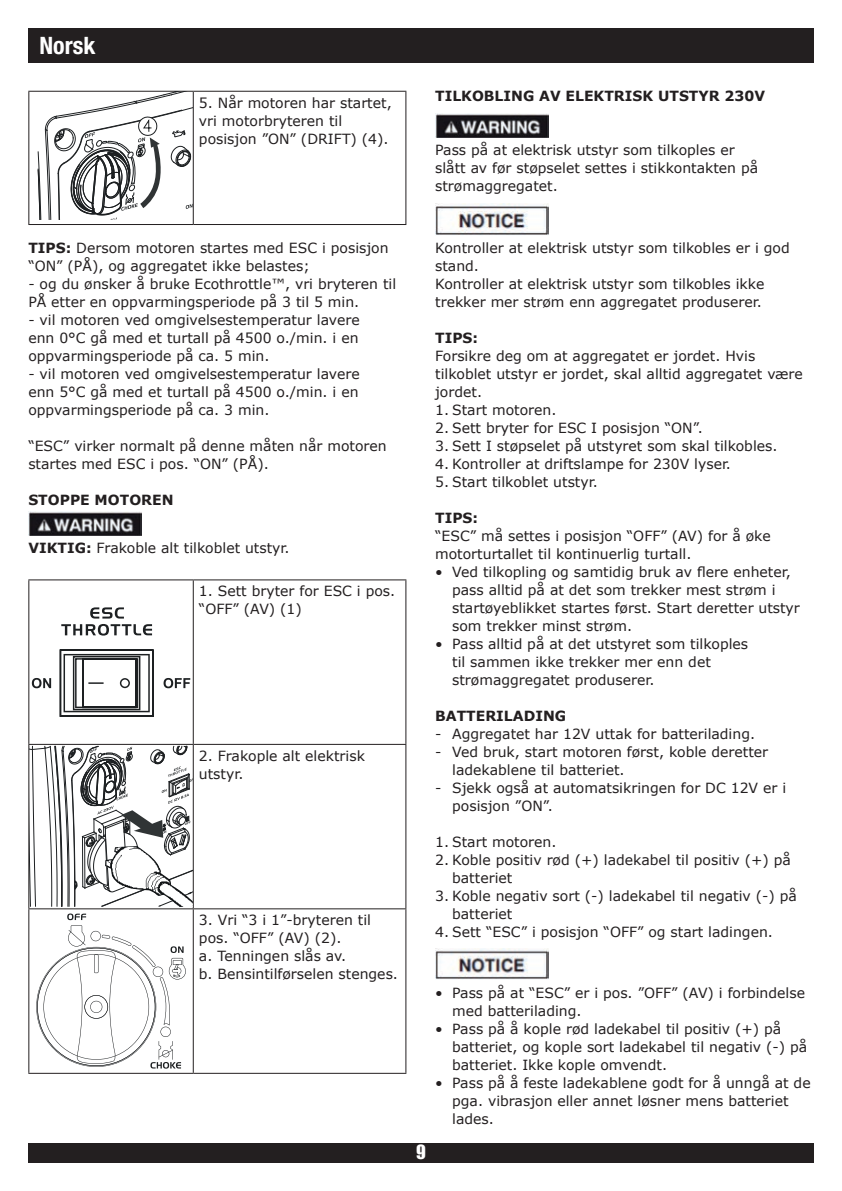
<style>
.page{position:relative;width:842px;height:1191px;background:#fff}
.page>*{position:absolute;margin:0;border:0;box-sizing:border-box;transform-origin:0 0}
.t1{font:700 condensed 24px "Helvetica Neue LT Std";color:#fff}
.t2{font:18px "Impact";color:#fff}
.t3{font:14px/18px "Verdana";color:#231f20}
.t4{font:700 14px "Verdana";color:#231f20}
.s1{font-weight:700}
</style>
<div class="page">
<div style="left:28px;top:1142px;width:785px;height:20px;background:#231f20"></div>
<div style="left:28px;top:28px;width:786px;height:34px;background:#231f20"></div>
<hr style="left:28px;top:91px;width:165px;height:1px;background:#231f20">
<hr style="left:28px;top:92px;width:1px;height:132px;background:#231f20">
<hr style="left:193px;top:91px;width:213px;height:1px;background:#231f20">
<hr style="left:193px;top:92px;width:1px;height:132px;background:#231f20">
<hr style="left:405px;top:92px;width:1px;height:132px;background:#231f20">
<hr style="left:28px;top:224px;width:165px;height:1px;background:#231f20">
<hr style="left:193px;top:224px;width:213px;height:1px;background:#231f20">
<svg style="left:38px;top:92px;width:155px;height:128px"></svg>
<img style="left:28px;top:511px;width:114px;height:24px">
<hr style="left:28px;top:579px;width:165px;height:1px;background:#231f20">
<hr style="left:28px;top:580px;width:1px;height:164px;background:#231f20">
<hr style="left:193px;top:579px;width:213px;height:1px;background:#231f20">
<hr style="left:193px;top:580px;width:1px;height:164px;background:#231f20">
<hr style="left:405px;top:580px;width:1px;height:164px;background:#231f20">
<hr style="left:28px;top:744px;width:165px;height:1px;background:#231f20">
<hr style="left:28px;top:745px;width:1px;height:163px;background:#231f20">
<hr style="left:193px;top:744px;width:213px;height:1px;background:#231f20">
<hr style="left:193px;top:745px;width:1px;height:163px;background:#231f20">
<hr style="left:405px;top:745px;width:1px;height:163px;background:#231f20">
<hr style="left:28px;top:908px;width:165px;height:1px;background:#231f20">
<hr style="left:28px;top:909px;width:1px;height:163px;background:#231f20">
<hr style="left:193px;top:908px;width:213px;height:1px;background:#231f20">
<hr style="left:193px;top:909px;width:1px;height:163px;background:#231f20">
<hr style="left:405px;top:909px;width:1px;height:163px;background:#231f20">
<hr style="left:28px;top:1072px;width:165px;height:1px;background:#231f20">
<hr style="left:193px;top:1072px;width:213px;height:1px;background:#231f20">
<svg style="left:60px;top:649px;width:94px;height:68px"></svg>
<svg style="left:61px;top:607px;width:91px;height:28px"></svg>
<svg style="left:32px;top:678px;width:19px;height:10px"></svg>
<svg style="left:164px;top:678px;width:26px;height:10px"></svg>
<svg style="left:29px;top:746px;width:164px;height:161px"></svg>
<img style="left:105px;top:846px;width:88px;height:61px">
<svg style="left:36px;top:913px;width:150px;height:155px"></svg>
<img style="left:435px;top:113px;width:114px;height:25px">
<img style="left:435px;top:204px;width:113px;height:31px">
<img style="left:435px;top:948px;width:113px;height:31px">
<h1 class="t1" style="left:40px;top:31px;width:57px">Norsk</h1>
<p class="t3" style="left:199px;top:94px;width:194px">5. Når motoren har startet, vri motorbryteren til posisjon ”ON” (DRIFT) (4).</p>
<p class="t3" style="left:28px;top:239px;width:362px"><span class="s1">TIPS:</span> Dersom motoren startes med ESC i posisjon “ON” (PÅ), og aggregatet ikke belastes;</p>
<p class="t3" style="left:28px;top:275px;width:369px">- og du ønsker å bruke Ecothrottle™, vri bryteren til<br>PÅ etter en oppvarmingsperiode på 3 til 5 min.</p>
<p class="t3" style="left:28px;top:311px;width:333px;text-align:justify">- vil motoren ved omgivelsestemperatur lavere enn 0°C gå med et turtall på 4500 o./min. i en oppvarmingsperiode på ca. 5 min.</p>
<p class="t3" style="left:28px;top:365px;width:333px;text-align:justify">- vil motoren ved omgivelsestemperatur lavere enn 5°C gå med et turtall på 4500 o./min. i en oppvarmingsperiode på ca. 3 min.</p>
<p class="t3" style="left:28px;top:437px;width:360px">“ESC” virker normalt på denne måten når motoren startes med ESC i pos. “ON” (PÅ).</p>
<p class="t4" style="left:28px;top:491px;width:147px">STOPPE MOTOREN</p>
<p class="t3" style="left:28px;top:539px;width:263px"><span class="s1">VIKTIG:</span> Frakoble alt tilkoblet utstyr.</p>
<p class="t3" style="left:199px;top:582px;width:198px">1. Sett bryter for ESC i pos. “OFF” (AV) (1)</p>
<p class="t3" style="left:199px;top:747px;width:167px">2. Frakople alt elektrisk utstyr.</p>
<p class="t3" style="left:199px;top:911px;width:201px">3. Vri “3 i 1”-bryteren til pos. “OFF” (AV) (2).<br>a. Tenningen slås av.<br>b. Bensintilførselen stenges.</p>
<p class="t4" style="left:435px;top:87px;width:331px">TILKOBLING AV ELEKTRISK UTSTYR 230V</p>
<p class="t3" style="left:435px;top:141px;width:325px">Pass på at elektrisk utstyr som tilkoples er slått av før støpselet settes i stikkontakten på strømaggregatet.</p>
<p class="t3" style="left:435px;top:239px;width:356px">Kontroller at elektrisk utstyr som tilkobles er i god stand.<br>Kontroller at elektrisk utstyr som tilkobles ikke trekker mer strøm enn aggregatet produserer.</p>
<p class="t4" style="left:435px;top:329px;width:45px">TIPS:</p>
<p class="t3" style="left:435px;top:347px;width:369px">Forsikre deg om at aggregatet er jordet. Hvis tilkoblet utstyr er jordet, skal alltid aggregatet være jordet.</p>
<p class="t3" style="left:435px;top:401px;width:123px">1. Start motoren.</p>
<p class="t3" style="left:435px;top:419px;width:269px">2. Sett bryter for ESC I posisjon “ON”.</p>
<p class="t3" style="left:435px;top:437px;width:344px">3. Sett I støpselet på utstyret som skal tilkobles.</p>
<p class="t3" style="left:435px;top:455px;width:297px">4. Kontroller at driftslampe for 230V lyser.</p>
<p class="t3" style="left:435px;top:473px;width:164px">5. Start tilkoblet utstyr.</p>
<p class="t4" style="left:435px;top:509px;width:45px">TIPS:</p>
<p class="t3" style="left:435px;top:527px;width:337px">“ESC” må settes i posisjon “OFF” (AV) for å øke motorturtallet til kontinuerlig turtall.</p>
<p class="t3" style="left:452px;top:563px;width:349px;text-indent:-17px">• Ved tilkopling og samtidig bruk av flere enheter, pass alltid på at det som trekker mest strøm i startøyeblikket startes først. Start deretter utstyr som trekker minst strøm.</p>
<p class="t3" style="left:452px;top:635px;width:298px;text-indent:-17px">• Pass alltid på at det utstyret som tilkoples til sammen ikke trekker mer enn det strømaggregatet produserer.</p>
<p class="t4" style="left:435px;top:707px;width:133px">BATTERILADING</p>
<p class="t3" style="left:435px;top:725px;width:321px">- Aggregatet har 12V uttak for batterilading.</p>
<p class="t3" style="left:452px;top:743px;width:318px;text-indent:-17px">- Ved bruk, start motoren først, koble deretter ladekablene til batteriet.</p>
<p class="t3" style="left:452px;top:779px;width:335px;text-indent:-17px">- Sjekk også at automatsikringen for DC 12V er i posisjon ”ON”.</p>
<p class="t3" style="left:435px;top:833px;width:123px">1. Start motoren.</p>
<p class="t3" style="left:452px;top:851px;width:340px;text-indent:-17px">2. Koble positiv rød (+) ladekabel til positiv (+) på batteriet</p>
<p class="t3" style="left:452px;top:887px;width:346px;text-indent:-17px">3. Koble negativ sort (-) ladekabel til negativ (-) på batteriet</p>
<p class="t3" style="left:435px;top:923px;width:339px">4. Sett “ESC” i posisjon “OFF” og start ladingen.</p>
<p class="t2" style="left:416px;top:1138px;width:11px">9</p>
<p class="t3" style="left:452px;top:983px;width:354px;text-indent:-17px">• Pass på at “ESC” er i pos. ”OFF” (AV) i forbindelse med batterilading.</p>
<p class="t3" style="left:452px;top:1019px;width:357px;text-indent:-17px">• Pass på å kople rød ladekabel til positiv (+) på batteriet, og kople sort ladekabel til negativ (-) på batteriet. Ikke kople omvendt.</p>
<p class="t3" style="left:452px;top:1073px;width:360px;text-indent:-17px">• Pass på å feste ladekablene godt for å unngå at de pga. vibrasjon eller annet løsner mens batteriet lades.</p>
</div>
